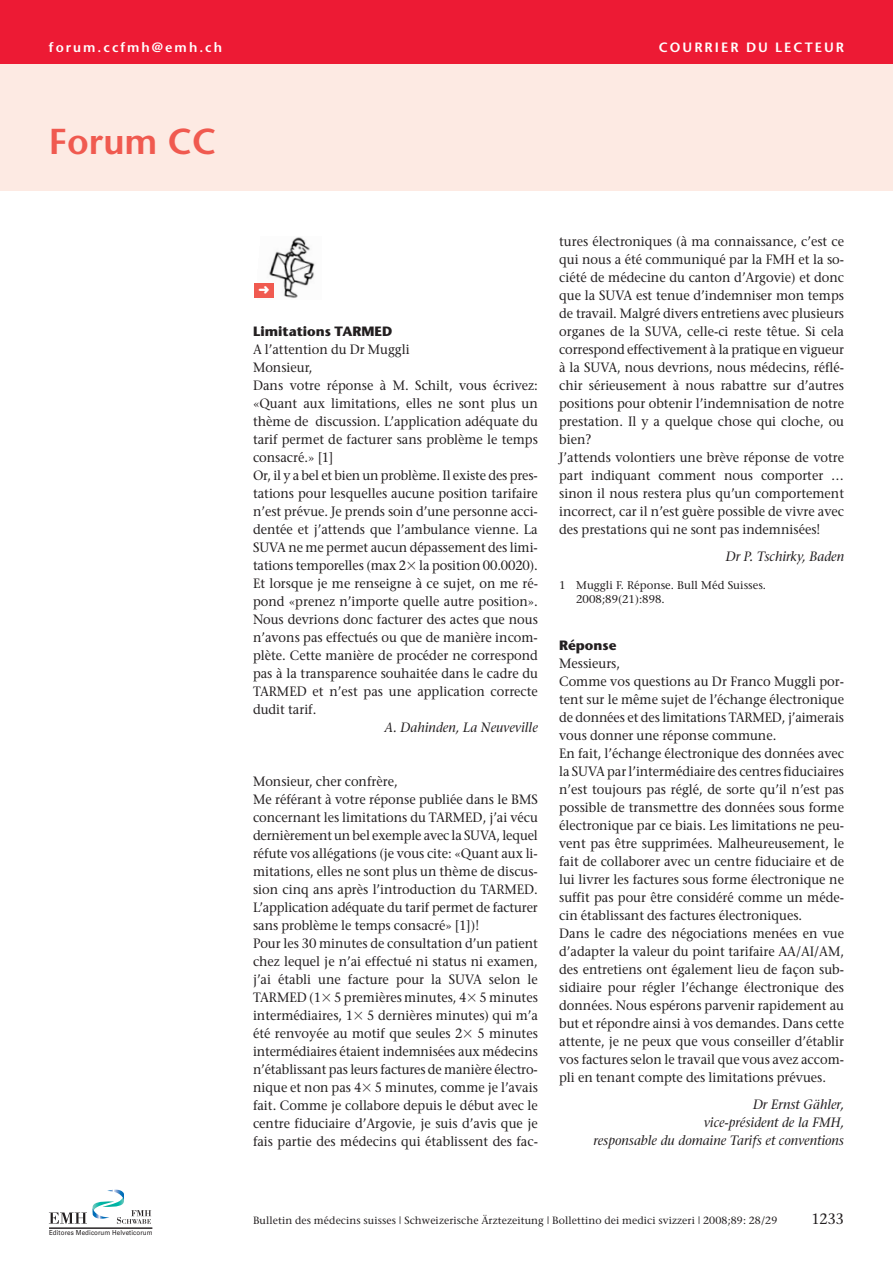
<style>
.page{position:relative;width:893px;height:1263px;background:#fff}
.page>*{position:absolute;margin:0;border:0;box-sizing:border-box;transform-origin:0 0}
.t1{font:600 36px "Stone Sans";color:#f05a50}
.t2{font:15px "Stone Serif";color:#231f20;scale:.95 1}
.t3{font:13.5px/18px "Stone Serif";color:#231f20;scale:.95 1}
.t4{font:italic 13.5px/18px "Stone Serif";color:#231f20;text-align:right;scale:.95 1}
.t5{font:600 13.5px "Stone Sans";letter-spacing:.15em;color:#fff}
.t6{font:700 13.5px "Stone Sans";color:#231f20}
.t7{font:11.25px/14.2px "Stone Serif";color:#231f20}
.t8{font:10.5px "Stone Serif";letter-spacing:.01em;color:#231f20}
.t9{font:6.9px "Univers";letter-spacing:.015em;color:#231f20;scale:.9 1}
.s1{font-family:"Mathematical Pi One"}
</style>
<div class="page">
<div style="left:0;top:60px;width:893px;height:131px;background:#fdeae3"></div>
<div style="left:0;top:0;width:893px;height:64px;background:#ed1a34"></div>
<svg style="left:49px;top:1189px;width:102px;height:35px"></svg>
<hr style="left:49px;top:1228px;width:103px;height:1px;background:#231f20">
<img style="left:269px;top:237px;width:46px;height:61px">
<div style="left:254px;top:283px;width:20px;height:15px;background:#f05a50"></div>
<p class="t5" style="left:49px;top:42px;width:175px">forum.ccfmh@emh.ch</p>
<p class="t5" style="left:659px;top:42px;width:187px">COURRIER DU LECTEUR</p>
<h1 class="t1" style="left:49px;top:127px;width:169px">Forum CC</h1>
<p class="t9" style="left:49px;top:1229px;width:117px">Editores Medicorum Helveticorum</p>
<p class="t6" style="left:253px;top:326px;width:141px">Limitations TARMED</p>
<p class="t3" style="left:253px;top:342px;width:301px">A l’attention du Dr Muggli<br>Monsieur,<br>Dans votre réponse à M. Schilt, vous écrivez: «Quant aux limitations, elles ne sont plus un thème de discussion. L’application adéquate du tarif permet de facturer sans problème le temps consacré.» [1]<br>Or, il y a bel et bien un problème. Il existe des pres&shy;tations pour lesquelles aucune position tarifaire n’est prévue. Je prends soin d’une personne acci&shy;dentée et j’attends que l’ambulance vienne. La SUVA ne me permet aucun dépassement des limi&shy;tations temporelles (max 2<span class="s1">-</span> la position 00.0020).<br>Et lorsque je me renseigne à ce sujet, on me ré&shy;pond «prenez n’importe quelle autre position».<br>Nous devrions donc facturer des actes que nous n’avons pas effectués ou que de manière incom&shy;plète. Cette manière de procéder ne correspond pas à la transparence souhaitée dans le cadre du TARMED et n’est pas une application correcte dudit tarif.</p>
<p class="t4" style="left:384px;top:719px;width:163px">A. Dahinden, La Neuveville</p>
<p class="t3" style="left:253px;top:774px;width:301px">Monsieur, cher confrère,<br>Me référant à votre réponse publiée dans le BMS concernant les limitations du TARMED, j’ai vécu dernièrement un bel exemple avec la SUVA, lequel réfute vos allégations (je vous cite: «Quant aux li&shy;mitations, elles ne sont plus un thème de discus&shy;sion cinq ans après l’introduction du TARMED.<br>L’application adéquate du tarif permet de facturer sans problème le temps consacré» [1])!<br>Pour les 30 minutes de consultation d’un patient chez lequel je n’ai effectué ni status ni examen, j’ai établi une facture pour la SUVA selon le TARMED (1<span class="s1">-</span> 5 premières minutes, 4<span class="s1">-</span> 5 minutes inter médiaires, 1<span class="s1">-</span> 5 dernières minutes) qui m’a été renvoyée au motif que seules 2<span class="s1">-</span> 5 minutes intermédiaires étaient indemnisées aux médecins n’établissant pas leurs factures de manière électro - nique et non pas 4<span class="s1">-</span> 5 minutes, comme je l’avais fait. Comme je collabore depuis le début avec le centre fiduciaire d’Argovie, je suis d’avis que je fais partie des médecins qui établissent des fac-</p>
<p class="t3" style="left:559px;top:234px;width:301px">tures électroniques (à ma connaissance, c’est ce qui nous a été communiqué par la FMH et la so&shy;ciété de médecine du canton d’Argovie) et donc que la SUVA est tenue d’indemniser mon temps de travail. Malgré divers entretiens avec plusieurs organes de la SUVA, celle-ci reste têtue. Si cela correspond effectivement à la pratique en vigueur à la SUVA, nous devrions, nous médecins, réflé&shy;chir sérieusement à nous rabattre sur d’autres positions pour obtenir l’indemnisation de notre prestation. Il y a quelque chose qui cloche, ou bien?<br>J’attends volontiers une brève réponse de votre part indiquant comment nous comporter … sinon il nous restera plus qu’un comportement incorrect, car il n’est guère possible de vivre avec des prestations qui ne sont pas indemnisées!</p>
<p class="t4" style="left:726px;top:548px;width:126px">Dr P. Tschirky, Baden</p>
<p class="t7" style="left:576px;top:579px;width:191px;text-indent:-17px">1 Muggli F. Réponse. Bull Méd Suisses.<br>2008;89(21):898.</p>
<p class="t6" style="left:559px;top:640px;width:59px">Réponse</p>
<p class="t3" style="left:559px;top:656px;width:301px">Messieurs,<br>Comme vos questions au Dr Franco Muggli por&shy;tent sur le même sujet de l’échange électronique de données et des limitations TARMED, j’aimerais vous donner une réponse commune.<br>En fait, l’échange électronique des données avec la SUVA par l’intermédiaire des centres fiduciaires n’est toujours pas réglé, de sorte qu’il n’est pas possible de transmettre des données sous forme électronique par ce biais. Les limitations ne peu&shy;vent pas être supprimées. Malheureusement, le fait de collaborer avec un centre fiduciaire et de lui livrer les factures sous forme électronique ne suffit pas pour être considéré comme un méde&shy;cin établissant des factures électroniques.<br>Dans le cadre des négociations menées en vue d’adapter la valeur du point tarifaire AA/AI/AM, des entretiens ont également lieu de façon sub - sidiaire pour régler l’échange électronique des données. Nous espérons parvenir rapidement au but et répondre ainsi à vos demandes. Dans cette attente, je ne peux que vous conseiller d’établir vos factures selon le travail que vous avez accom - pli en tenant compte des limitations prévues.</p>
<p class="t4" style="left:593px;top:1096px;width:265px">Dr Ernst Gähler,<br>vice-président de la FMH,<br>responsable du domaine Tarifs et conventions</p>
<p class="t8" style="left:253px;top:1216px;width:526px">Bulletin des médecins suisses | Schweizerische Ärztezeitung | Bollettino dei medici svizzeri | 2008;89: 28/29</p>
<p class="t2" style="left:811px;top:1213px;width:36px">1233</p>
</div>
